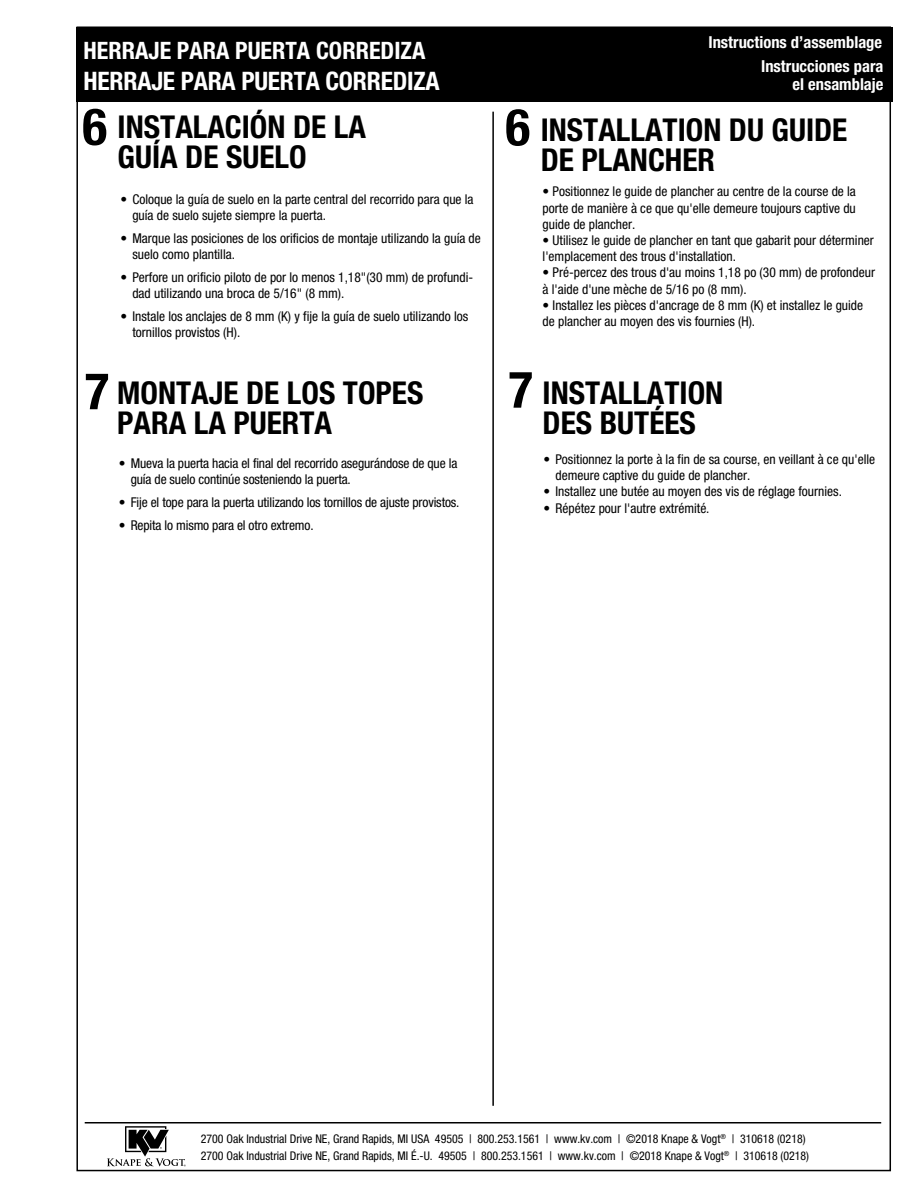
<style>
.page{position:relative;width:918px;height:1188px;background:#fff}
.page>*{position:absolute;margin:0;border:0;box-sizing:border-box;transform-origin:0 0}
.t1{font:700 condensed 51px "Helvetica Neue";color:#000}
.t2{font:700 condensed 31.5px/30px "Helvetica Neue";color:#000}
.t3{font:700 condensed 25.5px "Helvetica Neue";letter-spacing:-.01em;color:#fff}
.t4{font:700 condensed 24px "Helvetica Neue";color:#fff}
.t5{font:700 condensed 16.5px/23.7px "Helvetica Neue";color:#fff;text-align:right}
.t6{font:condensed 13.5px/16.2px "Helvetica Neue";color:#000}
.t7{font:condensed 12px/16.5px "Helvetica Neue";color:#000}
.s1{font-size:51px}
</style>
<div class="page">
<div style="left:76px;top:27px;width:816px;height:75px;background:#000"></div>
<hr style="left:492px;top:112px;width:2px;height:994px;background:#000">
<hr style="left:85px;top:1122px;width:796px;height:2px;background:#000">
<svg style="left:107px;top:1126px;width:79px;height:40px"></svg>
<h3 class="t4" style="left:84px;top:36px;width:343px">HERRAJE PARA PUERTA CORREDIZA</h3>
<h3 class="t3" style="left:84px;top:66px;width:358px">HERRAJE PARA PUERTA CORREDIZA</h3>
<h2 class="t2" style="left:83px;top:112px;width:285px"><span class="s1">6</span> INSTALACIÓN DE LA</h2>
<h1 class="t1" style="left:506px;top:96px;width:26px">6</h1>
<h2 class="t2" style="left:118px;top:142px;width:190px">GUÍA DE SUELO</h2>
<p class="t6" style="left:132px;top:191px;width:343px;text-indent:-12px">• Coloque la guía de suelo en la parte central del recorrido para que la guía de suelo sujete siempre la puerta.</p>
<p class="t6" style="left:132px;top:230px;width:350px;text-indent:-12px">• Marque las posiciones de los orificios de montaje utilizando la guía de suelo como plantilla.</p>
<p class="t6" style="left:132px;top:269px;width:342px;text-indent:-12px">• Perfore un orificio piloto de por lo menos 1,18"(30 mm) de profundi&shy;dad utilizando una broca de 5/16" (8 mm).</p>
<p class="t6" style="left:132px;top:308px;width:338px;text-indent:-12px">• Instale los anclajes de 8 mm (K) y fije la guía de suelo utilizando los tornillos provistos (H).</p>
<p class="t5" style="left:708px;top:30px;width:177px">Instructions d’assemblage<br>Instrucciones para</p>
<p class="t5" style="left:793px;top:72px;width:92px">el ensamblaje</p>
<h2 class="t2" style="left:541px;top:114px;width:308px">INSTALLATION DU GUIDE<br>DE PLANCHER</h2>
<p class="t6" style="left:543px;top:183px;width:315px;text-align:justify">• Positionnez le guide de plancher au centre de la course de la porte de manière à ce que qu'elle demeure toujours captive du guide de plancher.</p>
<p class="t6" style="left:543px;top:232px;width:333px">• Utilisez le guide de plancher en tant que gabarit pour déterminer l'emplacement des trous d'installation.</p>
<p class="t6" style="left:543px;top:264px;width:334px">• Pré-percez des trous d'au moins 1,18 po (30 mm) de profondeur à l'aide d'une mèche de 5/16 po (8 mm).</p>
<p class="t6" style="left:543px;top:297px;width:322px">• Installez les pièces d'ancrage de 8 mm (K) et installez le guide de plancher au moyen des vis fournies (H).</p>
<h2 class="t2" style="left:117px;top:378px;width:308px;text-indent:-33px"><span class="s1">7</span> MONTAJE DE LOS TOPES<br>PARA LA PUERTA</h2>
<p class="t6" style="left:131px;top:455px;width:328px;text-indent:-12px">• Mueva la puerta hacia el final del recorrido asegurándose de que la guía de suelo continúe sosteniendo la puerta.</p>
<p class="t6" style="left:119px;top:494px;width:342px">• Fije el tope para la puerta utilizando los tornillos de ajuste provistos.</p>
<p class="t6" style="left:119px;top:517px;width:196px">• Repita lo mismo para el otro extremo.</p>
<h1 class="t1" style="left:508px;top:359px;width:26px">7</h1>
<h2 class="t2" style="left:543px;top:377px;width:182px">INSTALLATION<br>DES BUTÉES</h2>
<p class="t6" style="left:555px;top:451px;width:321px;text-indent:-12px">• Positionnez la porte à la fin de sa course, en veillant à ce qu'elle demeure captive du guide de plancher.</p>
<p class="t6" style="left:543px;top:484px;width:300px">• Installez une butée au moyen des vis de réglage fournies.</p>
<p class="t6" style="left:543px;top:500px;width:168px">• Répétez pour l'autre extrémité.</p>
<p class="t7" style="left:201px;top:1131px;width:610px">2700 Oak Industrial Drive NE, Grand Rapids, MI USA 49505 | 800.253.1561 | www.kv.com | ©2018 Knape &amp; Vogt<sup>®</sup> | 310618 (0218)<br>2700 Oak Industrial Drive NE, Grand Rapids, MI É.-U. 49505 | 800.253.1561 | www.kv.com | ©2018 Knape &amp; Vogt<sup>®</sup> | 310618 (0218)</p>
</div>
